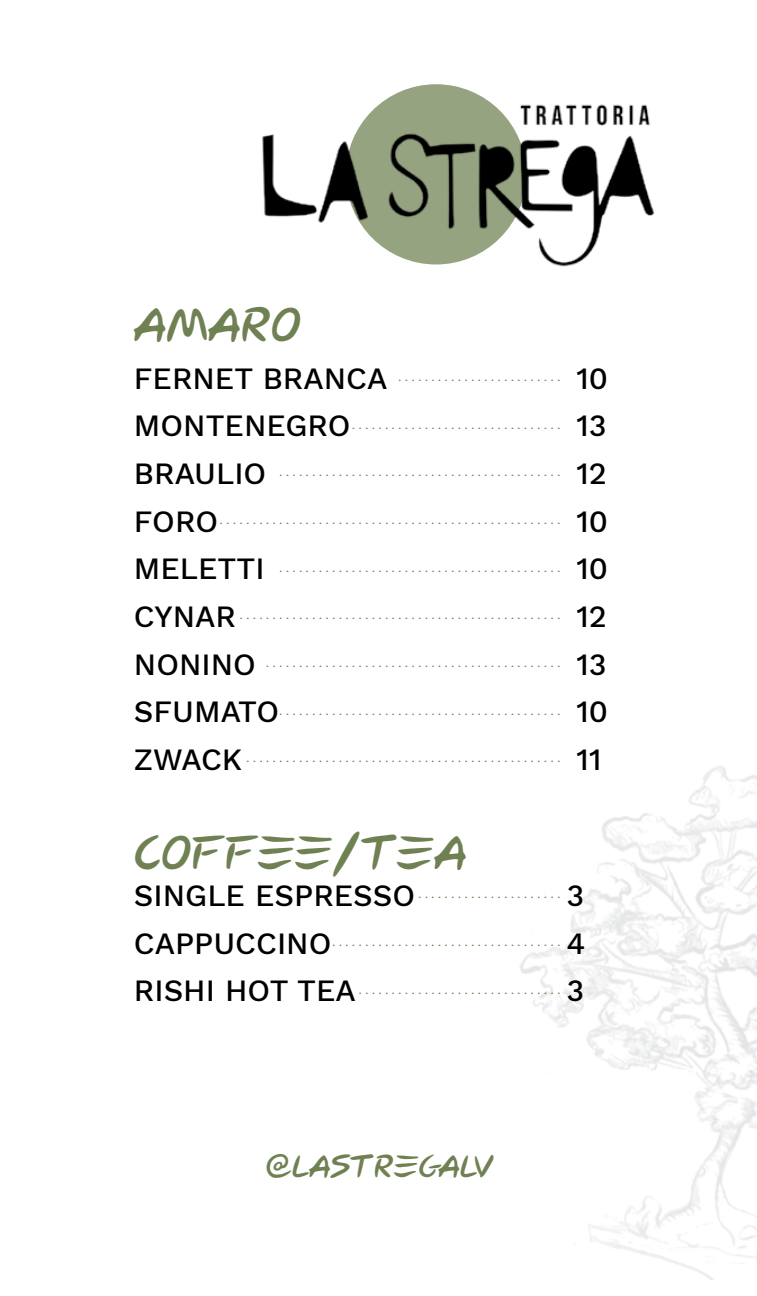
<style>
.page{position:relative;width:757px;height:1296px;background:#fff}
.page>*{position:absolute;margin:0;border:0;box-sizing:border-box;transform-origin:0 0}
.t1{font:48.6px "Picasso";color:#6f8153}
.t2{font:32.18px "Picasso";color:#6f8153}
.t3{font:500 30.38px "Work Sans";color:#000}
.t4{font:500 10.58px "Work Sans";color:#6f8153}
</style>
<div class="page">
<img style="left:520px;top:766px;width:236px;height:513px">
<img style="left:262px;top:84px;width:393px;height:183px">
<svg style="left:345px;top:84px;width:181px;height:181px;background:#7d896c"></svg>
<h1 class="t1" style="left:134px;top:296px;width:169px">AMARO</h1>
<h3 class="t3" style="left:134px;top:360px;width:254px">FERNET BRANCA</h3>
<p class="t4" style="left:398px;top:371px;width:163px">.........................</p>
<h3 class="t3" style="left:575px;top:360px;width:33px">10</h3>
<h3 class="t3" style="left:134px;top:408px;width:218px">MONTENEGRO</h3>
<p class="t4" style="left:352px;top:419px;width:209px">................................</p>
<h3 class="t3" style="left:575px;top:408px;width:32px">13</h3>
<h3 class="t3" style="left:134px;top:456px;width:134px">BRAULIO</h3>
<p class="t4" style="left:279px;top:467px;width:282px">...........................................</p>
<h3 class="t3" style="left:575px;top:456px;width:32px">12</h3>
<h3 class="t3" style="left:134px;top:503px;width:85px">FORO</h3>
<p class="t4" style="left:220px;top:514px;width:341px">....................................................</p>
<h3 class="t3" style="left:575px;top:503px;width:33px">10</h3>
<h3 class="t3" style="left:134px;top:551px;width:132px">MELETTI</h3>
<p class="t4" style="left:279px;top:562px;width:282px">...........................................</p>
<h3 class="t3" style="left:575px;top:551px;width:33px">10</h3>
<h3 class="t3" style="left:134px;top:599px;width:103px">CYNAR</h3>
<p class="t4" style="left:240px;top:610px;width:321px">.................................................</p>
<h3 class="t3" style="left:575px;top:599px;width:32px">12</h3>
<h3 class="t3" style="left:134px;top:646px;width:123px">NONINO</h3>
<p class="t4" style="left:266px;top:657px;width:295px">.............................................</p>
<h3 class="t3" style="left:575px;top:646px;width:32px">13</h3>
<h3 class="t3" style="left:134px;top:694px;width:146px">SFUMATO</h3>
<p class="t4" style="left:279px;top:705px;width:282px">...........................................</p>
<h3 class="t3" style="left:575px;top:694px;width:33px">10</h3>
<h3 class="t3" style="left:134px;top:742px;width:110px">ZWACK</h3>
<p class="t4" style="left:246px;top:753px;width:315px">................................................</p>
<h3 class="t3" style="left:575px;top:742px;width:27px">11</h3>
<h1 class="t1" style="left:134px;top:824px;width:333px">COFFEE/TEA</h1>
<h3 class="t3" style="left:134px;top:878px;width:282px">SINGLE ESPRESSO</h3>
<p class="t4" style="left:418px;top:889px;width:143px">......................</p>
<h3 class="t3" style="left:566px;top:878px;width:19px">3</h3>
<h3 class="t3" style="left:134px;top:925px;width:199px">CAPPUCCINO</h3>
<p class="t4" style="left:332px;top:936px;width:229px">...................................</p>
<h3 class="t3" style="left:566px;top:925px;width:20px">4</h3>
<h3 class="t3" style="left:134px;top:973px;width:223px">RISHI HOT TEA</h3>
<p class="t4" style="left:358px;top:984px;width:203px">...............................</p>
<h3 class="t3" style="left:566px;top:973px;width:19px">3</h3>
<h2 class="t2" style="left:265px;top:1147px;width:230px">@LASTREGALV</h2>
</div>
